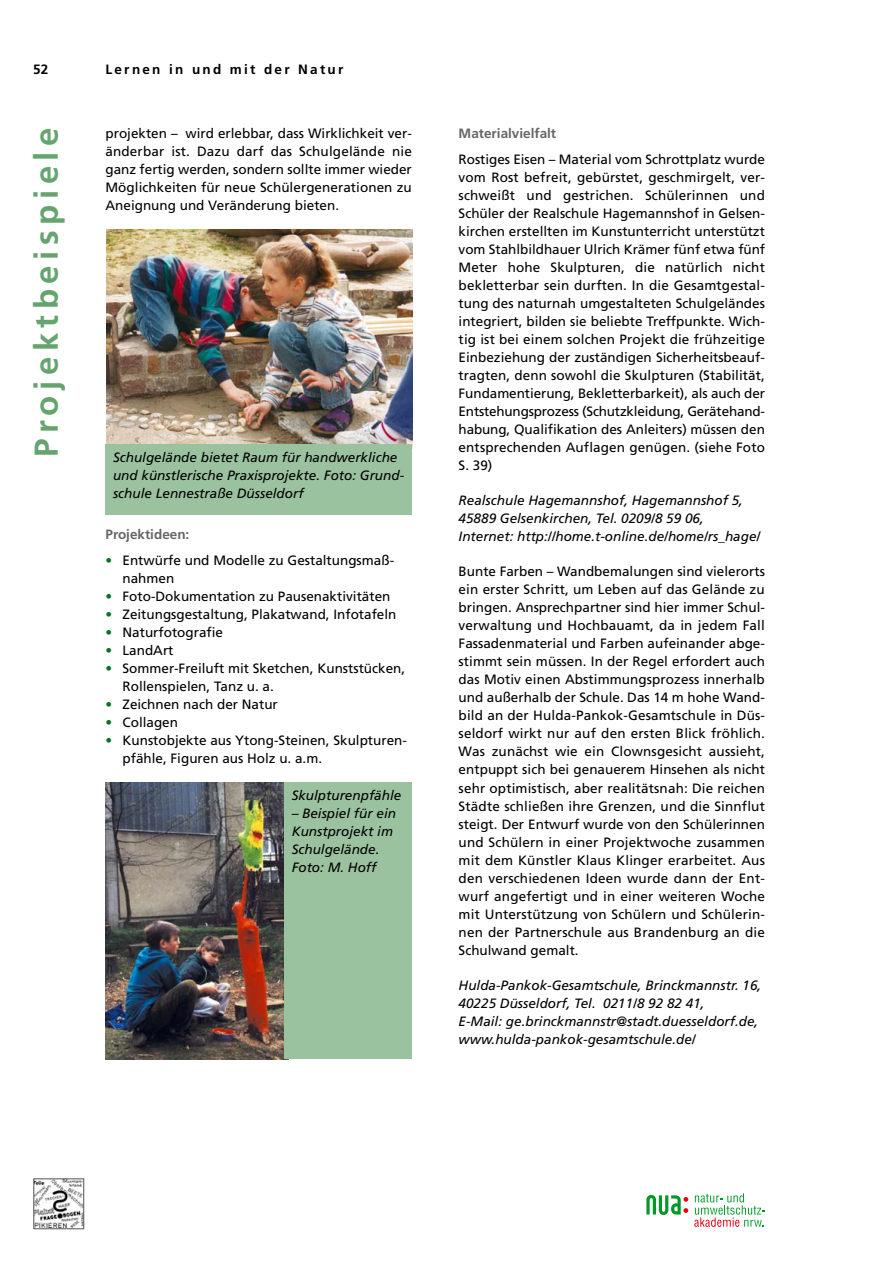
<style>
.page{position:relative;width:893px;height:1262px;background:#fff}
.page>*{position:absolute;margin:0;border:0;box-sizing:border-box;transform-origin:0 0}
.t1{font:700 33px "Frutiger";letter-spacing:.165em;color:#65a46f}
.t2{font:13.5px/18px "Frutiger";color:#000;text-align:justify}
.t3{font:italic 13.5px/18px "Frutiger";color:#000}
.t4{font:700 13.5px "Frutiger";color:#666}
.t5{font:700 13.5px "Frutiger";letter-spacing:.165em;color:#000}
.s1{color:#007527}
</style>
<div class="page">
<img style="left:35px;top:1180px;width:47px;height:47px">
<div style="left:33px;top:1178px;width:51px;height:51px;border:1px solid #666"></div>
<svg style="left:694px;top:1193px;width:71px;height:33px"></svg>
<svg style="left:646px;top:1194px;width:42px;height:21px"></svg>
<img style="left:107px;top:230px;width:305px;height:214px">
<div style="left:105px;top:444px;width:307px;height:70px;background:#9bc29e"></div>
<img style="left:105px;top:782px;width:179px;height:277px">
<div style="left:284px;top:782px;width:128px;height:277px;background:#9bc29e"></div>
<p class="t5" style="left:33px;top:64px;width:17px">52</p>
<p class="t5" style="left:105px;top:64px;width:239px">Lernen in und mit der Natur</p>
<h1 class="t1" style="left:33px;top:457px;width:331px;rotate:-90deg">Projektbeispiele</h1>
<p class="t2" style="left:105px;top:125px;width:308px">projekten – wird erlebbar, dass Wirklichkeit ver&shy;änderbar ist. Dazu darf das Schulgelände nie ganz fertig werden, sondern sollte immer wieder Möglichkeiten für neue Schülergenerationen zu Aneignung und Veränderung bieten.</p>
<p class="t3" style="left:113px;top:449px;width:292px">Schulgelände bietet Raum für handwerkliche und künstlerische Praxisprojekte. Foto: Grund&shy;schule Lennestraße Düsseldorf</p>
<p class="t4" style="left:105px;top:529px;width:85px">Projektideen:</p>
<p class="t2" style="left:122px;top:553px;width:273px;text-indent:-17px"><span class="s1">•</span> Entwürfe und Modelle zu Gestaltungsmaß&shy;nahmen</p>
<p class="t2" style="left:105px;top:589px;width:286px"><span class="s1">•</span> Foto-Dokumentation zu Pausenaktivitäten</p>
<p class="t2" style="left:105px;top:607px;width:292px"><span class="s1">•</span> Zeitungsgestaltung, Plakatwand, Infotafeln</p>
<p class="t2" style="left:105px;top:625px;width:119px"><span class="s1">•</span> Naturfotografie</p>
<p class="t2" style="left:105px;top:643px;width:70px"><span class="s1">•</span> LandArt</p>
<p class="t2" style="left:122px;top:661px;width:284px;text-indent:-17px"><span class="s1">•</span> Sommer-Freiluft mit Sketchen, Kunststücken,<br>Rollenspielen, Tanz u. a.</p>
<p class="t2" style="left:105px;top:697px;width:174px"><span class="s1">•</span> Zeichnen nach der Natur</p>
<p class="t2" style="left:105px;top:715px;width:74px"><span class="s1">•</span> Collagen</p>
<p class="t2" style="left:122px;top:733px;width:286px;text-indent:-17px"><span class="s1">•</span> Kunstobjekte aus Ytong-Steinen, Skulpturen&shy;pfähle, Figuren aus Holz u. a.m.</p>
<p class="t3" style="left:292px;top:787px;width:111px">Skulpturenpfähle</p>
<p class="t3" style="left:292px;top:805px;width:106px">– Beispiel für ein<br>Kunstprojekt im<br>Schulgelände.<br>Foto: M. Hoff</p>
<p class="t4" style="left:458px;top:128px;width:99px">Materialvielfalt</p>
<p class="t2" style="left:458px;top:152px;width:308px">Rostiges Eisen – Material vom Schrottplatz wurde vom Rost befreit, gebürstet, geschmirgelt, ver&shy;schweißt und gestrichen. Schülerinnen und Schüler der Realschule Hagemannshof in Gelsen&shy;kirchen erstellten im Kunstunterricht unterstützt vom Stahlbildhauer Ulrich Krämer fünf etwa fünf Meter hohe Skulpturen, die natürlich nicht bekletterbar sein durften. In die Gesamtgestal&shy;tung des naturnah umgestalteten Schulgeländes integriert, bilden sie beliebte Treffpunkte. Wich&shy;tig ist bei einem solchen Projekt die frühzeitige Einbeziehung der zuständigen Sicherheitsbeauf&shy;tragten, denn sowohl die Skulpturen (Stabilität, Fundamentierung, Bekletterbarkeit), als auch der Entstehungsprozess (Schutzkleidung, Gerätehand&shy;habung, Qualifikation des Anleiters) müssen den entsprechenden Auflagen genügen. (siehe Foto S. 39)</p>
<p class="t3" style="left:458px;top:493px;width:303px">Realschule Hagemannshof, Hagemannshof 5,<br>45889 Gelsenkirchen, Tel. 0209/8 59 06,<br>Internet: http://home.t-online.de/home/rs_hage/</p>
<p class="t2" style="left:458px;top:564px;width:308px">Bunte Farben – Wandbemalungen sind vielerorts ein erster Schritt, um Leben auf das Gelände zu bringen. Ansprechpartner sind hier immer Schul&shy;verwaltung und Hochbauamt, da in jedem Fall Fassadenmaterial und Farben aufeinander abge&shy;stimmt sein müssen. In der Regel erfordert auch das Motiv einen Abstimmungsprozess innerhalb und außerhalb der Schule. Das 14 m hohe Wand&shy;bild an der Hulda-Pankok-Gesamtschule in Düs&shy;seldorf wirkt nur auf den ersten Blick fröhlich.<br>Was zunächst wie ein Clownsgesicht aussieht, entpuppt sich bei genauerem Hinsehen als nicht sehr optimistisch, aber realitätsnah: Die reichen Städte schließen ihre Grenzen, und die Sinnflut steigt. Der Entwurf wurde von den Schülerinnen und Schülern in einer Projektwoche zusammen mit dem Künstler Klaus Klinger erarbeitet. Aus den verschiedenen Ideen wurde dann der Ent&shy;wurf angefertigt und in einer weiteren Woche mit Unterstützung von Schülern und Schülerin&shy;nen der Partnerschule aus Brandenburg an die Schulwand gemalt.</p>
<p class="t3" style="left:458px;top:977px;width:304px">Hulda-Pankok-Gesamtschule, Brinckmannstr. 16, 40225 Düsseldorf, Tel. 0211/8 92 82 41,<br>E-Mail: ge.brinckmannstr@stadt.duesseldorf.de, www.hulda-pankok-gesamtschule.de/</p>
</div>
